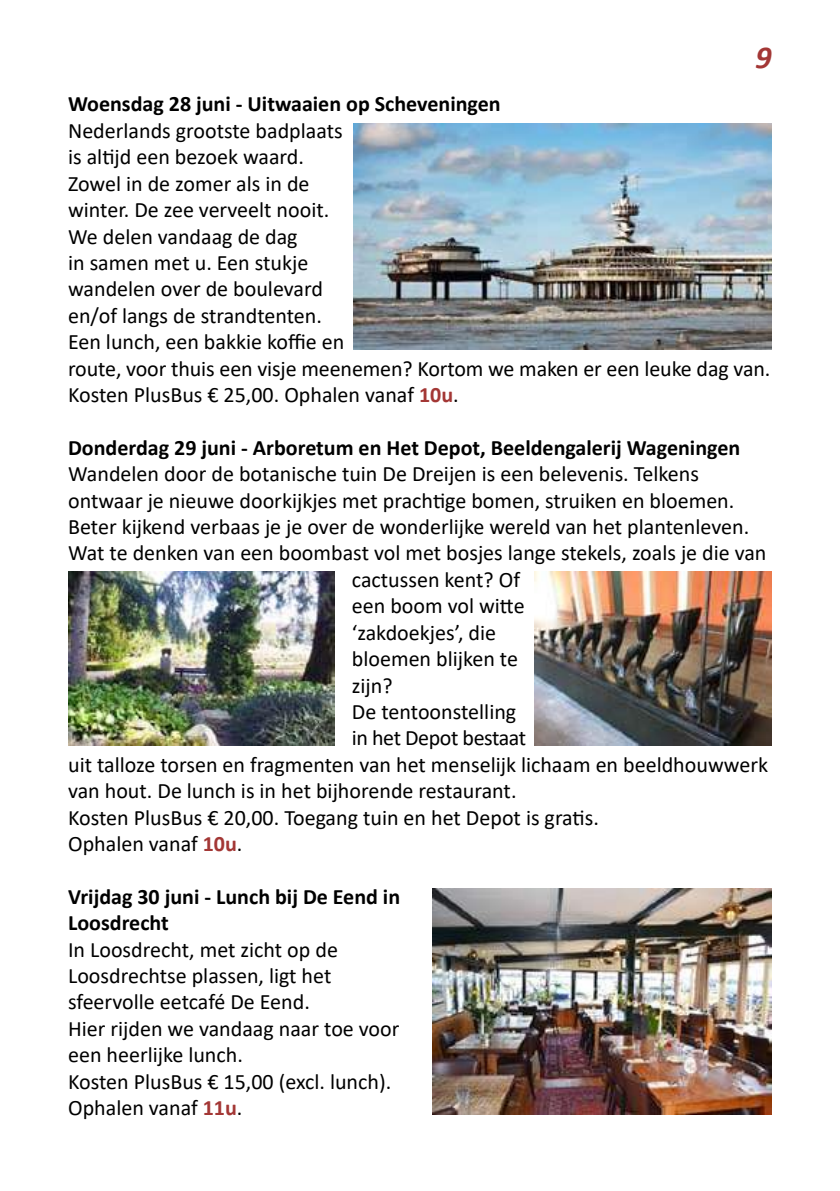
<style>
.page{position:relative;width:840px;height:1191px;background:#fff}
.page>*{position:absolute;margin:0;border:0;box-sizing:border-box;transform-origin:0 0}
.t1{font:italic 700 32px "Calibri";color:#a33735}
.t2{font:22px/26.4px "Calibri";color:#000}
.t3{font:700 22px/26.4px "Calibri";color:#000}
.t4{font:22px "Calibri";letter-spacing:-.02em;color:#000}
.s1{font-weight:700;color:#a33735}
</style>
<div class="page">
<img style="left:353px;top:123px;width:418px;height:226px">
<img style="left:68px;top:571px;width:266px;height:174px">
<img style="left:432px;top:888px;width:339px;height:226px">
<img style="left:534px;top:571px;width:237px;height:174px">
<h1 class="t1" style="left:755px;top:35px;width:18px">9</h1>
<p class="t3" style="left:68px;top:91px;width:434px">Woensdag 28 juni - Uitwaaien op Scheveningen</p>
<p class="t2" style="left:68px;top:117px;width:703px">Nederlands grootste badplaats<br>is altijd een bezoek waard.<br>Zowel in de zomer als in de<br>winter. De zee verveelt nooit.<br>We delen vandaag de dag<br>in samen met u. Een stukje<br>wandelen over de boulevard<br>en/of langs de strandtenten.<br>Een lunch, een bakkie koffie en<br>route, voor thuis een visje meenemen? Kortom we maken er een leuke dag van.<br>Kosten PlusBus € 25,00. Ophalen vanaf <span class="s1">10u</span>.</p>
<p class="t3" style="left:68px;top:434px;width:673px">Donderdag 29 juni - Arboretum en Het Depot, Beeldengalerij Wageningen</p>
<p class="t2" style="left:68px;top:460px;width:632px">Wandelen door de botanische tuin De Dreijen is een belevenis. Telkens</p>
<p class="t2" style="left:68px;top:486px;width:667px">ontwaar je nieuwe doorkijkjes met prachtige bomen, struiken en bloemen.</p>
<p class="t2" style="left:68px;top:513px;width:682px">Beter kijkend verbaas je je over de wonderlijke wereld van het plantenleven.</p>
<p class="t2" style="left:68px;top:539px;width:699px">Wat te denken van een boombast vol met bosjes lange stekels, zoals je die van</p>
<p class="t2" style="left:352px;top:566px;width:169px">cactussen kent? Of</p>
<p class="t2" style="left:352px;top:592px;width:174px">een boom vol witte</p>
<p class="t2" style="left:352px;top:618px;width:146px">‘zakdoekjes’, die</p>
<p class="t2" style="left:352px;top:645px;width:167px">bloemen blijken te</p>
<p class="t2" style="left:352px;top:671px;width:42px">zijn?</p>
<p class="t2" style="left:352px;top:698px;width:166px">De tentoonstelling</p>
<p class="t4" style="left:352px;top:722px;width:176px">in het Depot bestaat</p>
<p class="t2" style="left:68px;top:750px;width:701px">uit talloze torsen en fragmenten van het menselijk lichaam en beeldhouwwerk</p>
<p class="t2" style="left:68px;top:777px;width:449px">van hout. De lunch is in het bijhorende restaurant.</p>
<p class="t2" style="left:68px;top:803px;width:532px">Kosten PlusBus € 20,00. Toegang tuin en het Depot is gratis.</p>
<p class="t2" style="left:68px;top:830px;width:176px">Ophalen vanaf <span class="s1">10u</span>.</p>
<p class="t3" style="left:68px;top:883px;width:333px">Vrijdag 30 juni - Lunch bij De Eend in<br>Loosdrecht</p>
<p class="t2" style="left:68px;top:935px;width:333px">In Loosdrecht, met zicht op de<br>Loosdrechtse plassen, ligt het sfeervolle eetcafé De Eend.<br>Hier rijden we vandaag naar toe voor een heerlijke lunch.<br>Kosten PlusBus € 15,00 (excl. lunch).<br>Ophalen vanaf <span class="s1">11u</span>.</p>
</div>
